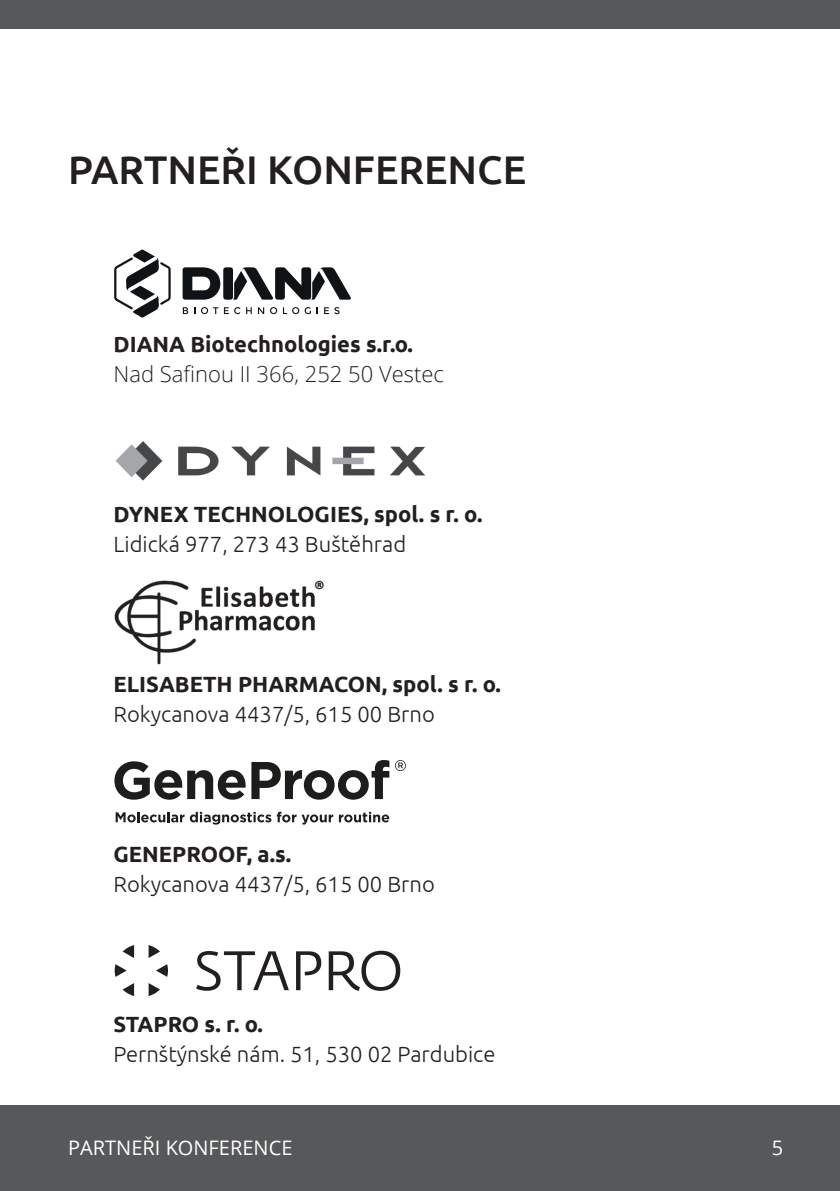
<style>
.page{position:relative;width:840px;height:1191px;background:#fff}
.page>*{position:absolute;margin:0;border:0;box-sizing:border-box;transform-origin:0 0}
.nadpis-hlavni{font:500 40px "Ubuntu";color:#231f20}
.obsah-text{font:700 22px/30px "Ubuntu";color:#231f20}
.obsah-text-2{font:300 22px/30px "Ubuntu";color:#231f20}
.obsah-text-3{font:300 22px "Open Sans";color:#231f20}
.t1{font:20px "Open Sans";color:#fff}
.s1{font-weight:300}
.s2{font-weight:700}
</style>
<div class="page">
<div style="left:0;top:0;width:839px;height:28px;background:#57585a"></div>
<img style="left:115px;top:441px;width:310px;height:40px">
<svg style="left:183px;top:307px;width:5px;height:7px"></svg>
<svg style="left:201px;top:307px;width:17px;height:7px"></svg>
<svg style="left:224px;top:307px;width:16px;height:7px"></svg>
<svg style="left:246px;top:307px;width:5px;height:7px"></svg>
<svg style="left:258px;top:307px;width:6px;height:7px"></svg>
<svg style="left:270px;top:307px;width:7px;height:7px"></svg>
<svg style="left:283px;top:307px;width:35px;height:7px"></svg>
<svg style="left:324px;top:307px;width:15px;height:7px"></svg>
<div style="left:223px;top:267px;width:10px;height:33px;background:#101315;border-radius:3px"></div>
<svg style="left:233px;top:267px;width:118px;height:33px"></svg>
<svg style="left:182px;top:267px;width:38px;height:33px"></svg>
<svg style="left:114px;top:249px;width:56px;height:68px"></svg>
<img style="left:115px;top:580px;width:209px;height:84px">
<div style="left:0;top:1106px;width:839px;height:85px;background:#57585a"></div>
<svg style="left:116px;top:812px;width:68px;height:10px"></svg>
<svg style="left:190px;top:811px;width:143px;height:13px"></svg>
<svg style="left:339px;top:812px;width:50px;height:10px"></svg>
<svg style="left:114px;top:761px;width:131px;height:38px"></svg>
<svg style="left:251px;top:760px;width:138px;height:39px"></svg>
<svg style="left:395px;top:760px;width:10px;height:11px"></svg>
<svg style="left:196px;top:951px;width:93px;height:39px"></svg>
<svg style="left:296px;top:951px;width:25px;height:39px"></svg>
<svg style="left:328px;top:950px;width:72px;height:40px"></svg>
<svg style="left:115px;top:964px;width:12px;height:13px"></svg>
<svg style="left:148px;top:945px;width:12px;height:13px"></svg>
<svg style="left:156px;top:964px;width:12px;height:13px"></svg>
<svg style="left:123px;top:983px;width:11px;height:13px"></svg>
<svg style="left:148px;top:983px;width:12px;height:13px"></svg>
<svg style="left:123px;top:945px;width:11px;height:13px"></svg>
<p class="nadpis-hlavni" style="left:68px;top:145px;width:459px">PARTNEŘI KONFERENCE</p>
<p class="obsah-text" style="left:113px;top:329px;width:301px">DIANA Biotechnologies s.r.o.</p>
<p class="obsah-text-3" style="left:113px;top:359px;width:332px">Nad Safinou II 366, 252 50 Vestec</p>
<p class="obsah-text" style="left:113px;top:499px;width:370px">DYNEX TECHNOLOGIES, spol. s r. o.<br><span class="s1">Lidická 977, 273 43 Buštěhrad</span></p>
<p class="obsah-text" style="left:113px;top:669px;width:388px">ELISABETH PHARMACON, spol. s r. o.<br><span class="s1">Rokycanova 4437/5, 615 00 Brno</span></p>
<p class="obsah-text-2" style="left:113px;top:838px;width:322px"><span class="s2">GENEPROOF, a.s.<br></span>Rokycanova 4437/5, 615 00 Brno</p>
<p class="obsah-text-2" style="left:113px;top:1008px;width:383px"><span class="s2">STAPRO s. r. o.<br></span>Pernštýnské nám. 51, 530 02 Pardubice</p>
<p class="t1" style="left:68px;top:1134px;width:226px">PARTNEŘI KONFERENCE</p>
<p class="t1" style="left:771px;top:1134px;width:13px">5</p>
</div>
